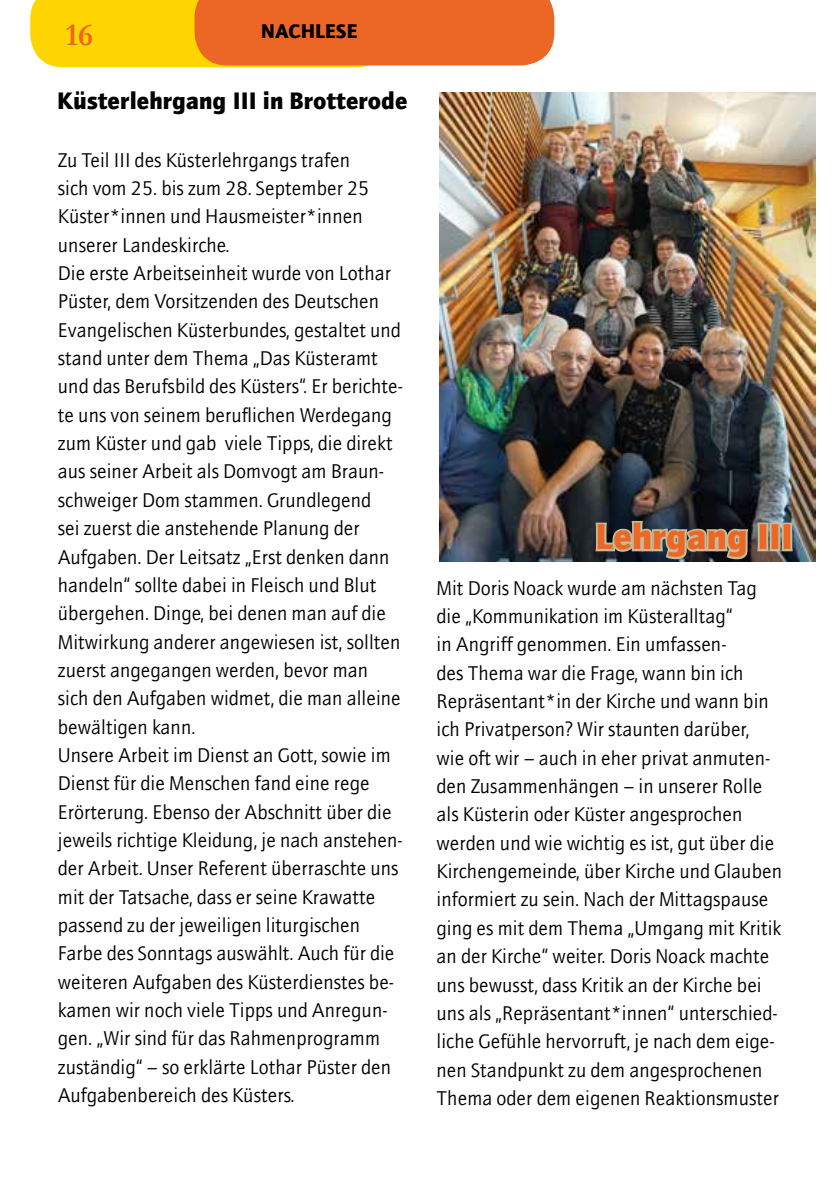
<style>
.page{position:relative;width:840px;height:1191px;background:#fff}
.page>*{position:absolute;margin:0;border:0;box-sizing:border-box;transform-origin:0 0}
.t1{font:900 36px "AT Quay Sans";color:#ec6726}
.t2{font:700 32px "Garamond";color:#ec6726}
.t3{font:900 24px "AT Quay Sans";color:#000}
.t4{font:20px/28.4px "AT Quay Sans";color:#000}
.t5{font:900 20px "AT Quay Sans";color:#000}
</style>
<div class="page">
<svg style="left:30px;top:0;width:524px;height:67px;background:#f28d1e"></svg>
<img style="left:439px;top:92px;width:376px;height:469px">
<svg style="left:592px;top:519px;width:202px;height:42px;background:#6b6a60"></svg>
<h2 class="t2" style="left:66px;top:13px;width:29px">16</h2>
<p class="t5" style="left:261px;top:19px;width:98px">NACHLESE</p>
<p class="t3" style="left:57px;top:86px;width:351px">Küsterlehrgang III in Brotterode</p>
<p class="t4" style="left:58px;top:145px;width:346px">Zu Teil III des Küsterlehrgangs trafen<br>sich vom 25. bis zum 28. September 25<br>Küster*innen und Hausmeister*innen unserer Landeskirche.<br>Die erste Arbeitseinheit wurde von Lothar Püster, dem Vorsitzenden des Deutschen Evangelischen Küsterbundes, gestaltet und stand unter dem Thema „Das Küsteramt und das Berufsbild des Küsters“. Er berichte&shy;te uns von seinem beruflichen Werdegang zum Küster und gab viele Tipps, die direkt aus seiner Arbeit als Domvogt am Braun&shy;schweiger Dom stammen. Grundlegend<br>sei zuerst die anstehende Planung der Aufgaben. Der Leitsatz „Erst denken dann handeln“ sollte dabei in Fleisch und Blut übergehen. Dinge, bei denen man auf die Mitwirkung anderer angewiesen ist, sollten zuerst angegangen werden, bevor man sich den Aufgaben widmet, die man alleine bewältigen kann.<br>Unsere Arbeit im Dienst an Gott, sowie im Dienst für die Menschen fand eine rege Erörterung. Ebenso der Abschnitt über die jeweils richtige Kleidung, je nach anstehen&shy;der Arbeit. Unser Referent überraschte uns mit der Tatsache, dass er seine Krawatte passend zu der jeweiligen liturgischen Farbe des Sonntags auswählt. Auch für die weiteren Aufgaben des Küsterdienstes be&shy;kamen wir noch viele Tipps und Anregun&shy;gen. „Wir sind für das Rahmenprogramm zuständig“ – so erklärte Lothar Püster den Aufgabenbereich des Küsters.</p>
<h1 class="t1" style="left:595px;top:515px;width:199px">Lehrgang III</h1>
<p class="t4" style="left:436px;top:573px;width:347px">Mit Doris Noack wurde am nächsten Tag die „Kommunikation im Küsteralltag“<br>in Angriff genommen. Ein umfassen-<br>des Thema war die Frage, wann bin ich Repräsentant*in der Kirche und wann bin ich Privatperson? Wir staunten darüber, wie oft wir – auch in eher privat anmuten&shy;den Zusammenhängen – in unserer Rolle als Küsterin oder Küster angesprochen werden und wie wichtig es ist, gut über die Kirchengemeinde, über Kirche und Glauben informiert zu sein. Nach der Mittagspause ging es mit dem Thema „Umgang mit Kritik an der Kirche“ weiter. Doris Noack machte uns bewusst, dass Kritik an der Kirche bei uns als „Repräsentant*innen“ unterschied&shy;liche Gefühle hervorruft, je nach dem eige&shy;nen Standpunkt zu dem angesprochenen Thema oder dem eigenen Reaktionsmuster</p>
</div>
